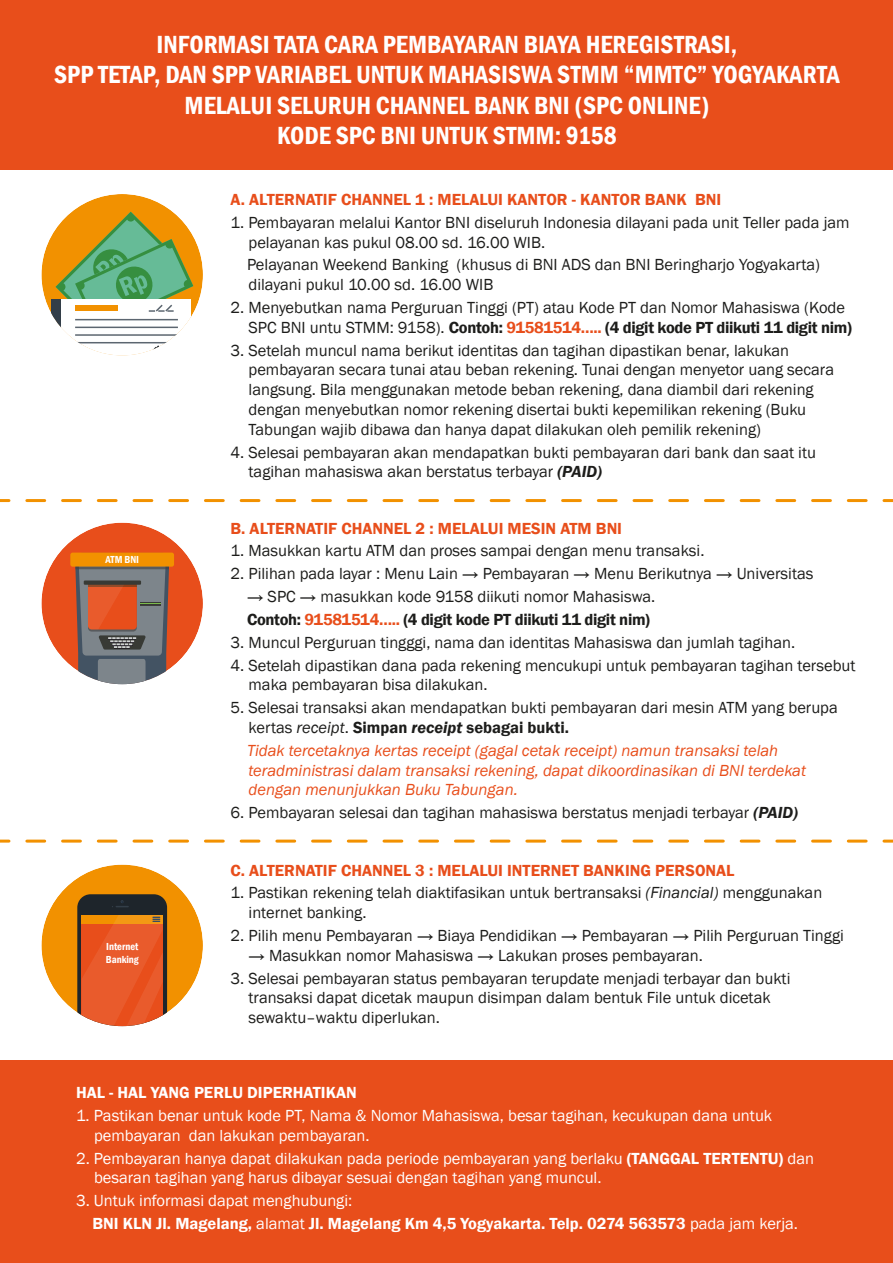
<style>
.page{position:relative;width:893px;height:1263px;background:#fff}
.page>*{position:absolute;margin:0;border:0;box-sizing:border-box;transform-origin:0 0}
.t1{font:600 condensed 25.5px/30.6px "Franklin Gothic";color:#fff;text-align:center}
.t2{font:16.5px/19.8px "Franklin Gothic";color:#1d1d1b}
.t3{font:16.5px/19.8px "Franklin Gothic";color:#fff}
.t4{font:italic 16.5px/19.8px "Franklin Gothic";color:#e84e1b}
.t5{font:600 16.5px/22.8px "Franklin Gothic";color:#fff}
.t6{font:600 16.5px "Franklin Gothic";color:#e84e1b}
.t7{font:600 condensed 10.5px/12.6px "Franklin Gothic";color:#fff}
.s1{font-weight:600}
.s2{font-weight:600;color:#e84e1b}
.s3{font-weight:600;font-style:italic}
.s4{font-style:italic}
.s5{font-weight:400}
</style>
<div class="page">
<div style="left:0;top:0;width:893px;height:170px;background:#e84e1b"></div>
<div style="left:0;top:1060px;width:893px;height:203px;background:#e84e1b"></div>
<div style="left:41px;top:865px;width:162px;height:161px;background:#f29100;border-radius:50%"></div>
<svg style="left:77px;top:894px;width:90px;height:132px;background:#be562c"></svg>
<div style="left:41px;top:523px;width:162px;height:161px;background:#e84e1b;border-radius:50%"></div>
<div style="left:70px;top:553px;width:104px;height:14px;background:#f29100;border-radius:2px"></div>
<svg style="left:75px;top:566px;width:95px;height:118px"></svg>
<div style="left:41px;top:194px;width:162px;height:161px;background:#f29100;border-radius:50%"></div>
<div style="left:61px;top:299px;width:130px;height:57px;background:#fff"></div>
<hr style="left:75px;top:334px;width:103px;height:2px;background:#5c6670">
<hr style="left:75px;top:342px;width:103px;height:1px;background:#5c6670">
<svg style="left:51px;top:299px;width:5px;height:22px"></svg>
<hr style="left:150px;top:353px;width:28px;height:2px;background:#5c6670">
<svg style="left:152px;top:344px;width:24px;height:10px"></svg>
<svg style="left:56px;top:212px;width:137px;height:119px"></svg>
<svg style="left:0;top:499px;width:9px;height:3px"></svg>
<svg style="left:27px;top:499px;width:841px;height:3px"></svg>
<svg style="left:884px;top:499px;width:9px;height:3px"></svg>
<svg style="left:0;top:839px;width:9px;height:3px"></svg>
<svg style="left:27px;top:839px;width:841px;height:3px"></svg>
<svg style="left:884px;top:839px;width:9px;height:3px"></svg>
<h1 class="t1" style="left:54px;top:28px;width:787px">INFORMASI TATA CARA PEMBAYARAN BIAYA HEREGISTRASI,<br>SPP TETAP, DAN SPP VARIABEL UNTUK MAHASISWA STMM “MMTC” YOGYAKARTA MELALUI SELURUH CHANNEL BANK BNI (SPC ONLINE)<br>KODE SPC BNI UNTUK STMM: 9158</h1>
<p class="t7" style="left:105px;top:553px;width:35px">ATM BNI</p>
<p class="t7" style="left:106px;top:940px;width:35px">Internet<br>Banking</p>
<p class="t6" style="left:231px;top:189px;width:492px">A. ALTERNATIF CHANNEL 1 : MELALUI KANTOR - KANTOR BANK BNI</p>
<p class="t2" style="left:249px;top:213px;width:603px;text-indent:-18px">1. Pembayaran melalui Kantor BNI diseluruh Indonesia dilayani pada unit Teller pada jam pelayanan kas pukul 08.00 sd. 16.00 WIB.</p>
<p class="t2" style="left:247px;top:255px;width:575px">Pelayanan Weekend Banking (khusus di BNI ADS dan BNI Beringharjo Yogyakarta) dilayani pukul 10.00 sd. 16.00 WIB</p>
<p class="t2" style="left:249px;top:298px;width:605px;text-indent:-18px">2. Menyebutkan nama Perguruan Tinggi (PT) atau Kode PT dan Nomor Mahasiswa (Kode<br>SPC BNI untu STMM: 9158). <span class="s1">Contoh:</span> <span class="s2">91581514…..</span> <span class="s1">(4 digit kode PT diikuti 11 digit nim)</span></p>
<p class="t2" style="left:249px;top:341px;width:587px;text-indent:-18px">3. Setelah muncul nama berikut identitas dan tagihan dipastikan benar, lakukan pembayaran secara tunai atau beban rekening. Tunai dengan menyetor uang secara langsung. Bila menggunakan metode beban rekening, dana diambil dari rekening dengan menyebutkan nomor rekening disertai bukti kepemilikan rekening (Buku Tabungan wajib dibawa dan hanya dapat dilakukan oleh pemilik rekening)</p>
<p class="t2" style="left:249px;top:443px;width:569px;text-indent:-18px">4. Selesai pembayaran akan mendapatkan bukti pembayaran dari bank dan saat itu tagihan mahasiswa akan berstatus terbayar <span class="s3">(PAID)</span></p>
<p class="t6" style="left:231px;top:518px;width:393px">B. ALTERNATIF CHANNEL 2 : MELALUI MESIN ATM BNI</p>
<p class="t2" style="left:231px;top:541px;width:475px">1. Masukkan kartu ATM dan proses sampai dengan menu transaksi.</p>
<p class="t2" style="left:231px;top:564px;width:584px">2. Pilihan pada layar : Menu Lain → Pembayaran → Menu Berikutnya → Universitas</p>
<p class="t2" style="left:247px;top:585px;width:410px;line-height:22.8px">→ SPC → masukkan kode 9158 diikuti nomor Mahasiswa.<br><span class="s1">Contoh:</span> <span class="s2">91581514…..</span> <span class="s1">(4 digit kode PT diikuti 11 digit nim)</span></p>
<p class="t2" style="left:231px;top:633px;width:566px">3. Muncul Perguruan tingggi, nama dan identitas Mahasiswa dan jumlah tagihan.</p>
<p class="t2" style="left:249px;top:655px;width:609px;text-indent:-18px">4. Setelah dipastikan dana pada rekening mencukupi untuk pembayaran tagihan tersebut maka pembayaran bisa dilakukan.</p>
<p class="t2" style="left:249px;top:698px;width:591px;text-indent:-18px">5. Selesai transaksi akan mendapatkan bukti pembayaran dari mesin ATM yang berupa kertas <span class="s4">receipt</span>. <span class="s1">Simpan</span> <span class="s3">receipt</span> <span class="s1">sebagai bukti.</span></p>
<p class="t4" style="left:247px;top:741px;width:561px">Tidak tercetaknya kertas receipt (gagal cetak receipt) namun transaksi telah teradministrasi dalam transaksi rekening, dapat dikoordinasikan di BNI terdekat dengan menunjukkan Buku Tabungan.</p>
<p class="t2" style="left:231px;top:803px;width:569px">6. Pembayaran selesai dan tagihan mahasiswa berstatus menjadi terbayar <span class="s3">(PAID)</span></p>
<p class="t6" style="left:231px;top:860px;width:505px">C. ALTERNATIF CHANNEL 3 : MELALUI INTERNET BANKING PERSONAL</p>
<p class="t2" style="left:249px;top:883px;width:575px;text-indent:-18px">1. Pastikan rekening telah diaktifasikan untuk bertransaksi <span class="s4">(Financial)</span> menggunakan internet banking.</p>
<p class="t2" style="left:231px;top:926px;width:615px">2. Pilih menu Pembayaran → Biaya Pendidikan → Pembayaran → Pilih Perguruan Tinggi</p>
<p class="t2" style="left:249px;top:946px;width:456px">→ Masukkan nomor Mahasiswa → Lakukan proses pembayaran.</p>
<p class="t2" style="left:249px;top:969px;width:543px;text-indent:-18px">3. Selesai pembayaran status pembayaran terupdate menjadi terbayar dan bukti transaksi dapat dicetak maupun disimpan dalam bentuk File untuk dicetak sewaktu–waktu diperlukan.</p>
<p class="t5" style="left:76px;top:1081px;width:282px">HAL - HAL YANG PERLU DIPERHATIKAN</p>
<p class="t3" style="left:94px;top:1106px;width:680px;text-indent:-18px">1. Pastikan benar untuk kode PT, Nama &amp; Nomor Mahasiswa, besar tagihan, kecukupan dana untuk pembayaran dan lakukan pembayaran.</p>
<p class="t3" style="left:94px;top:1148px;width:722px;text-indent:-18px">2. Pembayaran hanya dapat dilakukan pada periode pembayaran yang berlaku <span class="s1">(TANGGAL TERTENTU)</span> dan besaran tagihan yang harus dibayar sesuai dengan tagihan yang muncul.</p>
<p class="t5" style="left:93px;top:1189px;width:707px;text-indent:-16px"><span class="s5">3. Untuk informasi dapat menghubungi:<br></span>BNI KLN Jl. Magelang, <span class="s5">alamat</span> Jl. Magelang Km 4,5 Yogyakarta. Telp. 0274 563573 <span class="s5">pada jam kerja.</span></p>
</div>
